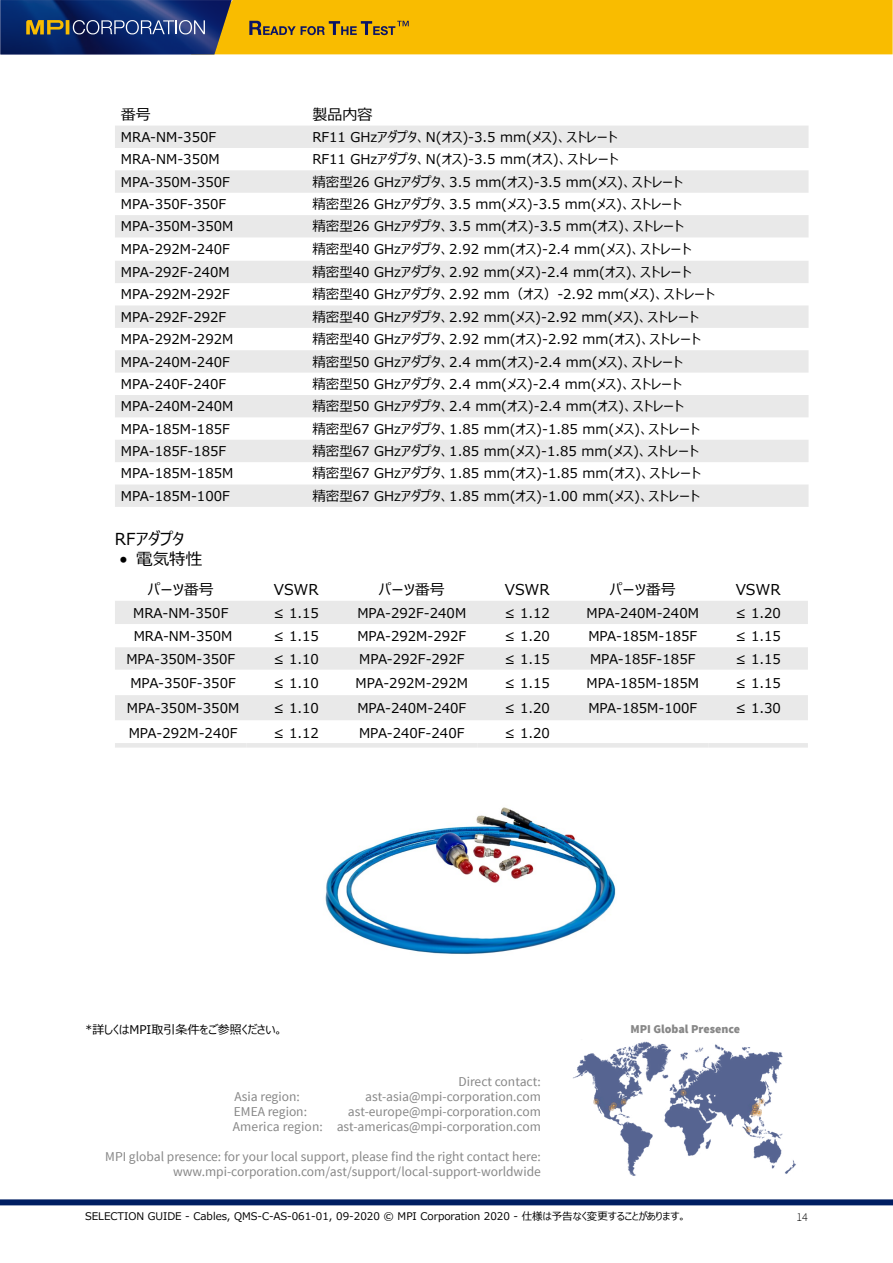
<style>
.page{position:relative;width:893px;height:1263px;background:#fff}
.page>*{position:absolute;margin:0;border:0;box-sizing:border-box;transform-origin:0 0}
.t1{font:16.5px "Meiryo UI";color:#000}
.t2{font:15px "Meiryo UI";color:#000}
.t3{font:13.5px "Meiryo UI";color:#000}
.t4{font:13.5px/15px "Source Sans Pro";color:#878787;text-align:right}
.t5{font:12px "Meiryo UI";color:#000}
.t6{font:900 12px "Source Sans Pro";color:#878787}
.t7{font:300 12px "Source Sans Pro";color:#000}
.t8{font:10.5px "Meiryo UI";color:#000}
</style>
<div class="page">
<div style="left:0;top:1199px;width:893px;height:6px;background:#001e62"></div>
<svg style="left:0;top:0;width:893px;height:54px;background:#bf981d"></svg>
<img style="left:573px;top:1041px;width:223px;height:135px">
<svg style="left:115px;top:126px;width:693px;height:381px;fill:#e9e9e9"></svg>
<svg style="left:115px;top:601px;width:693px;height:119px;fill:#e9e9e9"></svg>
<hr style="left:115px;top:743px;width:132px;height:4px;background:#e9e9e9">
<hr style="left:247px;top:743px;width:99px;height:4px;background:#e9e9e9">
<hr style="left:346px;top:743px;width:132px;height:4px;background:#e9e9e9">
<hr style="left:478px;top:743px;width:99px;height:4px;background:#e9e9e9">
<hr style="left:577px;top:743px;width:132px;height:4px;background:#e9e9e9">
<hr style="left:709px;top:743px;width:99px;height:4px;background:#e9e9e9">
<img style="left:325px;top:807px;width:291px;height:147px">
<p class="t2" style="left:121px;top:104px;width:31px">番号</p>
<p class="t2" style="left:312px;top:104px;width:61px">製品内容</p>
<p class="t3" style="left:121px;top:128px;width:97px">MRA-NM-350F</p>
<p class="t3" style="left:312px;top:128px;width:306px">RF11 GHzアダプタ、N(オス)-3.5 mm(メス)、ストレート</p>
<p class="t3" style="left:121px;top:150px;width:100px">MRA-NM-350M</p>
<p class="t3" style="left:312px;top:150px;width:307px">RF11 GHzアダプタ、N(オス)-3.5 mm(オス)、ストレート</p>
<p class="t3" style="left:121px;top:172px;width:110px">MPA-350M-350F</p>
<p class="t3" style="left:312px;top:172px;width:372px">精密型26 GHzアダプタ、3.5 mm(オス)-3.5 mm(メス)、ストレート</p>
<p class="t3" style="left:121px;top:195px;width:107px">MPA-350F-350F</p>
<p class="t3" style="left:312px;top:195px;width:371px">精密型26 GHzアダプタ、3.5 mm(メス)-3.5 mm(メス)、ストレート</p>
<p class="t3" style="left:121px;top:217px;width:114px">MPA-350M-350M</p>
<p class="t3" style="left:312px;top:217px;width:373px">精密型26 GHzアダプタ、3.5 mm(オス)-3.5 mm(オス)、ストレート</p>
<p class="t3" style="left:121px;top:239px;width:110px">MPA-292M-240F</p>
<p class="t3" style="left:312px;top:239px;width:380px">精密型40 GHzアダプタ、2.92 mm(オス)-2.4 mm(メス)、ストレート</p>
<p class="t3" style="left:121px;top:263px;width:110px">MPA-292F-240M</p>
<p class="t3" style="left:312px;top:263px;width:380px">精密型40 GHzアダプタ、2.92 mm(メス)-2.4 mm(オス)、ストレート</p>
<p class="t3" style="left:121px;top:285px;width:110px">MPA-292M-292F</p>
<p class="t3" style="left:312px;top:285px;width:404px">精密型40 GHzアダプタ、2.92 mm（オス）-2.92 mm(メス)、ストレート</p>
<p class="t3" style="left:121px;top:307px;width:107px">MPA-292F-292F</p>
<p class="t3" style="left:312px;top:307px;width:388px">精密型40 GHzアダプタ、2.92 mm(メス)-2.92 mm(メス)、ストレート</p>
<p class="t3" style="left:121px;top:330px;width:114px">MPA-292M-292M</p>
<p class="t3" style="left:312px;top:330px;width:390px">精密型40 GHzアダプタ、2.92 mm(オス)-2.92 mm(オス)、ストレート</p>
<p class="t3" style="left:121px;top:352px;width:110px">MPA-240M-240F</p>
<p class="t3" style="left:312px;top:352px;width:372px">精密型50 GHzアダプタ、2.4 mm(オス)-2.4 mm(メス)、ストレート</p>
<p class="t3" style="left:121px;top:375px;width:107px">MPA-240F-240F</p>
<p class="t3" style="left:312px;top:375px;width:371px">精密型50 GHzアダプタ、2.4 mm(メス)-2.4 mm(メス)、ストレート</p>
<p class="t3" style="left:121px;top:397px;width:114px">MPA-240M-240M</p>
<p class="t3" style="left:312px;top:397px;width:373px">精密型50 GHzアダプタ、2.4 mm(オス)-2.4 mm(オス)、ストレート</p>
<p class="t3" style="left:121px;top:419px;width:110px">MPA-185M-185F</p>
<p class="t3" style="left:312px;top:419px;width:389px">精密型67 GHzアダプタ、1.85 mm(オス)-1.85 mm(メス)、ストレート</p>
<p class="t3" style="left:121px;top:442px;width:107px">MPA-185F-185F</p>
<p class="t3" style="left:312px;top:442px;width:388px">精密型67 GHzアダプタ、1.85 mm(メス)-1.85 mm(メス)、ストレート</p>
<p class="t3" style="left:121px;top:464px;width:114px">MPA-185M-185M</p>
<p class="t3" style="left:312px;top:464px;width:390px">精密型67 GHzアダプタ、1.85 mm(オス)-1.85 mm(オス)、ストレート</p>
<p class="t3" style="left:121px;top:486px;width:110px">MPA-185M-100F</p>
<p class="t3" style="left:312px;top:486px;width:389px">精密型67 GHzアダプタ、1.85 mm(オス)-1.00 mm(メス)、ストレート</p>
<p class="t1" style="left:115px;top:527px;width:70px">RFアダプタ</p>
<p class="t1" style="left:119px;top:547px;width:85px">• 電気特性</p>
<p class="t2" style="left:148px;top:579px;width:67px">パーツ番号</p>
<p class="t2" style="left:274px;top:579px;width:47px">VSWR</p>
<p class="t2" style="left:379px;top:579px;width:67px">パーツ番号</p>
<p class="t2" style="left:505px;top:579px;width:47px">VSWR</p>
<p class="t2" style="left:610px;top:579px;width:67px">パーツ番号</p>
<p class="t2" style="left:736px;top:579px;width:47px">VSWR</p>
<p class="t3" style="left:133px;top:603px;width:97px">MRA-NM-350F</p>
<p class="t3" style="left:274px;top:603px;width:47px">≤ 1.15</p>
<p class="t3" style="left:357px;top:603px;width:110px">MPA-292F-240M</p>
<p class="t3" style="left:505px;top:603px;width:47px">≤ 1.12</p>
<p class="t3" style="left:587px;top:603px;width:114px">MPA-240M-240M</p>
<p class="t3" style="left:736px;top:603px;width:47px">≤ 1.20</p>
<p class="t3" style="left:134px;top:626px;width:100px">MRA-NM-350M</p>
<p class="t3" style="left:274px;top:626px;width:47px">≤ 1.15</p>
<p class="t3" style="left:357px;top:626px;width:110px">MPA-292M-292F</p>
<p class="t3" style="left:505px;top:626px;width:47px">≤ 1.20</p>
<p class="t3" style="left:588px;top:626px;width:110px">MPA-185M-185F</p>
<p class="t3" style="left:736px;top:626px;width:47px">≤ 1.15</p>
<p class="t3" style="left:126px;top:649px;width:110px">MPA-350M-350F</p>
<p class="t3" style="left:274px;top:649px;width:47px">≤ 1.10</p>
<p class="t3" style="left:359px;top:649px;width:107px">MPA-292F-292F</p>
<p class="t3" style="left:505px;top:649px;width:47px">≤ 1.15</p>
<p class="t3" style="left:590px;top:649px;width:107px">MPA-185F-185F</p>
<p class="t3" style="left:736px;top:649px;width:47px">≤ 1.15</p>
<p class="t3" style="left:130px;top:673px;width:107px">MPA-350F-350F</p>
<p class="t3" style="left:274px;top:673px;width:47px">≤ 1.10</p>
<p class="t3" style="left:356px;top:673px;width:114px">MPA-292M-292M</p>
<p class="t3" style="left:505px;top:673px;width:47px">≤ 1.15</p>
<p class="t3" style="left:587px;top:673px;width:114px">MPA-185M-185M</p>
<p class="t3" style="left:736px;top:673px;width:47px">≤ 1.15</p>
<p class="t3" style="left:127px;top:698px;width:114px">MPA-350M-350M</p>
<p class="t3" style="left:274px;top:698px;width:47px">≤ 1.10</p>
<p class="t3" style="left:357px;top:698px;width:110px">MPA-240M-240F</p>
<p class="t3" style="left:505px;top:698px;width:47px">≤ 1.20</p>
<p class="t3" style="left:588px;top:698px;width:110px">MPA-185M-100F</p>
<p class="t3" style="left:736px;top:698px;width:47px">≤ 1.30</p>
<p class="t3" style="left:129px;top:724px;width:110px">MPA-292M-240F</p>
<p class="t3" style="left:274px;top:724px;width:47px">≤ 1.12</p>
<p class="t3" style="left:359px;top:724px;width:107px">MPA-240F-240F</p>
<p class="t3" style="left:505px;top:724px;width:47px">≤ 1.20</p>
<p class="t5" style="left:85px;top:1022px;width:200px">*詳しくはMPI取引条件をご参照ください。</p>
<p class="t4" style="left:458px;top:1074px;width:84px">Direct contact:</p>
<p class="t4" style="left:235px;top:1089px;width:67px">Asia region:</p>
<p class="t4" style="left:365px;top:1089px;width:177px">ast-asia@mpi-corporation.com</p>
<p class="t4" style="left:234px;top:1104px;width:75px">EMEA region:</p>
<p class="t4" style="left:233px;top:1104px;width:309px">ast-europe@mpi-corporation.com<br>America region: ast-americas@mpi-corporation.com</p>
<p class="t4" style="left:105px;top:1149px;width:437px">MPI global presence: for your local support, please find the right contact here: www.mpi-corporation.com/ast/support/local-support-worldwide</p>
<p class="t6" style="left:630px;top:1021px;width:111px">MPI Global Presence</p>
<p class="t8" style="left:85px;top:1209px;width:603px">SELECTION GUIDE - Cables, QMS-C-AS-061-01, 09-2020 © MPI Corporation 2020 - 仕様は予告なく変更することがあります。</p>
<p class="t7" style="left:796px;top:1210px;width:13px">14</p>
</div>
